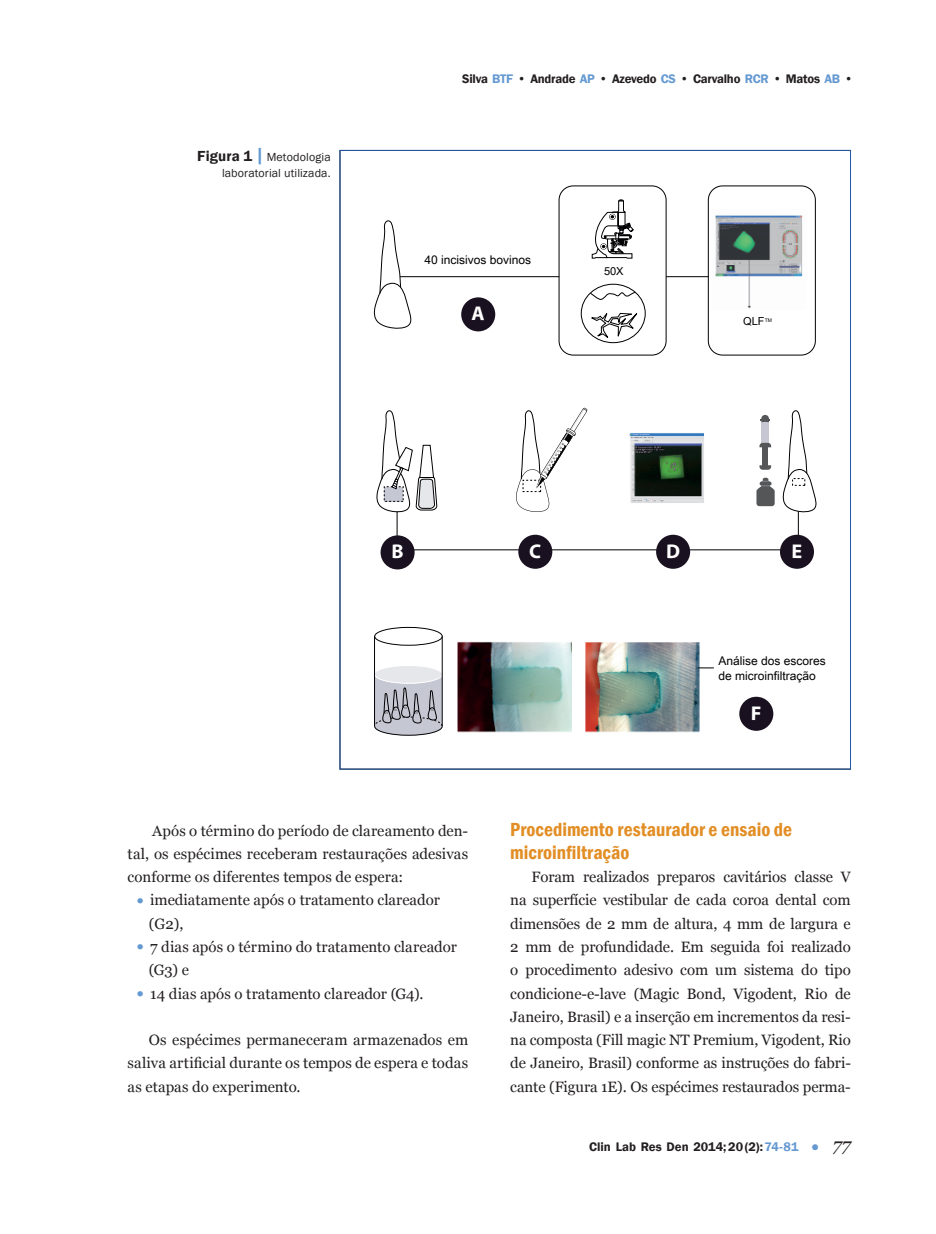
<style>
.page{position:relative;width:936px;height:1234px;background:#fff}
.page>*{position:absolute;margin:0;border:0;box-sizing:border-box;transform-origin:0 0}
.t1{font:600 condensed 19.5px/23.2px "Franklin Gothic";color:#e28e25}
.t2{font:15px/23.2px "Georgia";color:#231f20;text-align:justify}
.t3{font:600 12.75px "Franklin Gothic";letter-spacing:-.02em;color:#231f20}
.t4{font:600 12.75px "Franklin Gothic";color:#231f20}
.t5{font:12px/14.4px "Arial Unicode MS";color:#000002}
.t6{font:12px/16.5px "Franklin Gothic";letter-spacing:.01em;color:#231f20;text-align:right}
.t7{font:10.95px "Arial Unicode MS";color:#000002}
.s1{font-weight:600;font-size:15px}
.s2{font-weight:600;font-stretch:condensed;font-size:19.5px;color:#6599d1}
.s3{color:#6599d1}
.s4{font-size:21px;color:#6599d1}
.s5{font-weight:400;font-size:13.5px;color:#6599d1}
.s6{font-family:"Georgia";font-weight:400;font-style:italic;font-size:18px}
</style>
<div class="page">
<img style="left:457px;top:641px;width:249px;height:92px">
<img style="left:629px;top:433px;width:75px;height:70px">
<img style="left:715px;top:215px;width:88px;height:94px">
<svg style="left:373px;top:220px;width:38px;height:109px"></svg>
<div style="left:558px;top:186px;width:108px;height:169px;border:1px solid #000002;border-radius:14px"></div>
<div style="left:708px;top:186px;width:107px;height:169px;border:1px solid #000002;border-radius:14px"></div>
<div style="left:374px;top:666px;width:68px;height:17px;background:#e5e7ea;border-radius:50%"></div>
<div style="left:374px;top:627px;width:68px;height:18px;border:1px solid #000002;border-radius:50%"></div>
<hr style="left:442px;top:636px;width:1px;height:90px;background:#000002">
<hr style="left:374px;top:636px;width:1px;height:90px;background:#000002">
<div style="left:581px;top:284px;width:64px;height:59px;border:1px solid #000002;border-radius:50%"></div>
<svg style="left:589px;top:291px;width:47px;height:9px"></svg>
<svg style="left:589px;top:312px;width:52px;height:27px"></svg>
<div style="left:461px;top:297px;width:34px;height:34px;background:#1a1120;border-radius:50%"></div>
<div style="left:739px;top:696px;width:34px;height:34px;background:#1a1120;border-radius:50%"></div>
<svg style="left:592px;top:200px;width:41px;height:58px"></svg>
<svg style="left:374px;top:673px;width:69px;height:62px"></svg>
<div style="left:761px;top:421px;width:7px;height:22px;background:#c5c7d2"></div>
<svg style="left:782px;top:410px;width:34px;height:102px"></svg>
<div style="left:380px;top:535px;width:34px;height:34px;background:#1a1120;border-radius:50%"></div>
<div style="left:518px;top:534px;width:34px;height:34px;background:#1a1120;border-radius:50%"></div>
<div style="left:656px;top:534px;width:34px;height:34px;background:#1a1120;border-radius:50%"></div>
<div style="left:779px;top:534px;width:35px;height:34px;background:#1a1120;border-radius:50%"></div>
<svg style="left:760px;top:415px;width:9px;height:7px"></svg>
<svg style="left:759px;top:443px;width:12px;height:26px"></svg>
<svg style="left:516px;top:407px;width:71px;height:105px"></svg>
<svg style="left:376px;top:410px;width:61px;height:102px"></svg>
<svg style="left:756px;top:477px;width:18px;height:29px"></svg>
<hr style="left:400px;top:276px;width:159px;height:1px;background:#000002">
<hr style="left:666px;top:276px;width:42px;height:1px;background:#000002">
<svg style="left:698px;top:667px;width:15px;height:1px"></svg>
<p class="t6" style="left:197px;top:148px;width:135px"><span class="s1">Figura 1</span> <span class="s2">|</span> Metodologia laboratorial utilizada.</p>
<p class="t3" style="left:462px;top:70px;width:392px">Silva <span class="s3">BTF</span> • Andrade <span class="s3">AP</span> • Azevedo <span class="s3">CS</span> • Carvalho <span class="s3">RCR</span> • Matos <span class="s3">AB</span> •</p>
<p class="t5" style="left:424px;top:252px;width:108px">40 incisivos bovinos</p>
<p class="t7" style="left:604px;top:263px;width:21px">50X</p>
<p class="t7" style="left:743px;top:313px;width:30px">QLF<sup>TM</sup></p>
<p class="t5" style="left:718px;top:653px;width:109px">Análise dos escores de microinfiltração</p>
<p class="t2" style="left:128px;top:818px;width:342px;text-indent:25px">Após o término do período de clareamento den&shy;tal, os espécimes receberam restaurações adesivas conforme os diferentes tempos de espera:</p>
<p class="t2" style="left:149px;top:888px;width:292px;text-indent:-13px"><span class="s4">•</span> imediatamente após o tratamento clareador (G2),</p>
<p class="t2" style="left:149px;top:934px;width:309px;text-indent:-13px"><span class="s4">•</span> 7 dias após o término do tratamento clareador (G3) e</p>
<p class="t2" style="left:136px;top:981px;width:289px"><span class="s4">•</span> 14 dias após o tratamento clareador (G4).</p>
<p class="t2" style="left:128px;top:1027px;width:342px;text-indent:21px">Os espécimes permaneceram armazenados em saliva artificial durante os tempos de espera e todas as etapas do experimento.</p>
<h1 class="t1" style="left:510px;top:817px;width:283px">Procedimento restaurador e ensaio de microinfiltração</h1>
<p class="t2" style="left:510px;top:865px;width:342px;text-indent:21px">Foram realizados preparos cavitários classe V na superfície vestibular de cada coroa dental com dimensões de 2 mm de altura, 4 mm de largura e 2 mm de profundidade. Em seguida foi realizado o procedimento adesivo com um sistema do tipo condicione-e-lave (Magic Bond, Vigodent, Rio de Janeiro, Brasil) e a inserção em incrementos da resi&shy;na composta (Fill magic NT Premium, Vigodent, Rio de Janeiro, Brasil) conforme as instruções do fabri&shy;cante (Figura 1E). Os espécimes restaurados perma-</p>
<p class="t4" style="left:589px;top:1138px;width:263px">Clin Lab Res Den 2014; 20 (2): <span class="s3">74-81</span> <span class="s5">●</span> <span class="s6">77</span></p>
</div>
